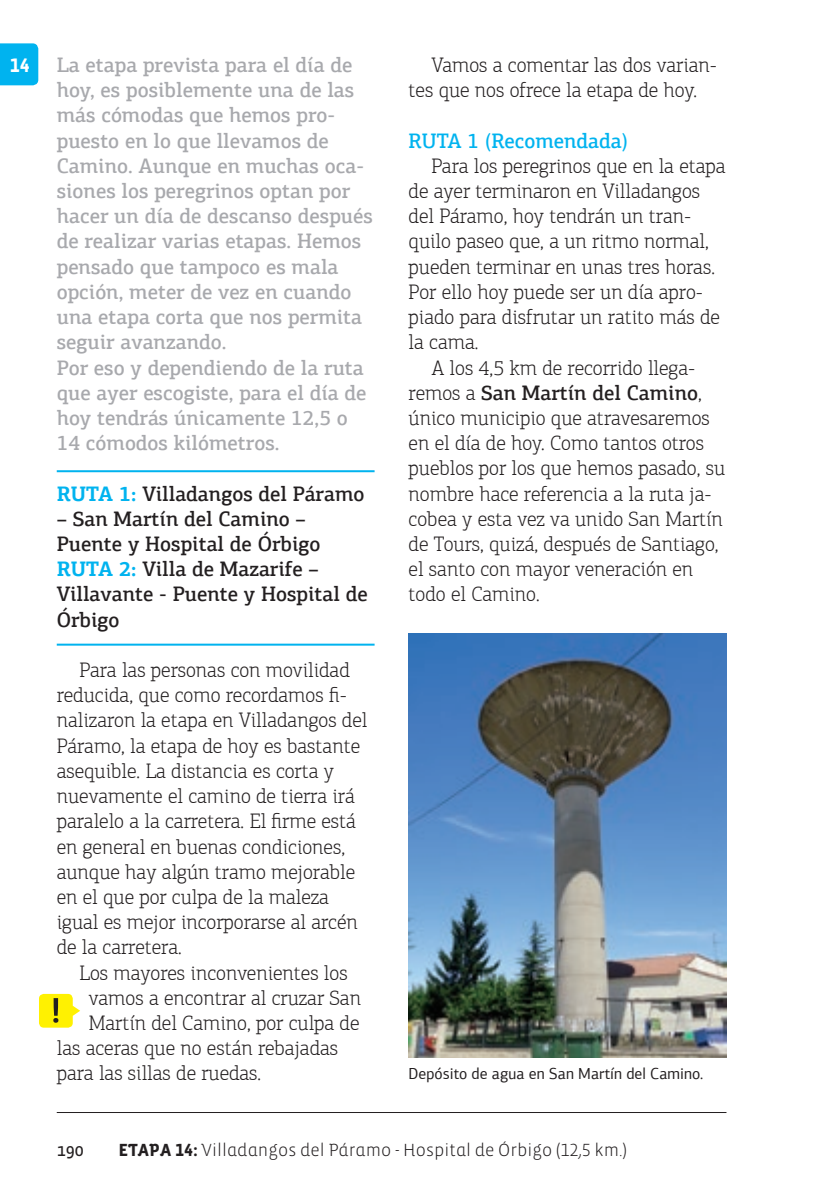
<style>
.page{position:relative;width:840px;height:1191px;background:#fff}
.page>*{position:absolute;margin:0;border:0;box-sizing:border-box;transform-origin:0 0}
.texto_corrido_jorge{font:300 21px/25.2px "PF Agora Slab Pro";color:#231f20}
.intro_etapa{font:500 21px/25.2px "PF Agora Slab Pro";color:#a8a9ad}
.intro_etapa_ruta{font:500 21px/25.2px "PF Agora Slab Pro";color:#231f20}
.texto_corrido_jorge-2{font:500 21px "PF Agora Slab Pro";color:#00b3ef}
.texto_corrido_jorge-3{font:700 20px "Vista Sans Alt";color:#fff}
.texto_corrido_jorge-4{font:300 18px "Vista Sans Alt";color:#231f20}
.t1{font:18px "Vista Sans Reg";color:#231f20}
.despieces_1_titulo{font:16px "PF Agora Sans Pro";color:#231f20}
.s1{font-weight:700;color:#00b3ef}
.s2{font-weight:500}
.s3{font-weight:700}
</style>
<div class="page">
<hr style="left:57px;top:1112px;width:669px;height:1px;background:#231f20">
<div style="left:0;top:43px;width:38px;height:42px;background:#00b3ef"></div>
<hr style="left:57px;top:470px;width:317px;height:2px;background:#00b3ef">
<hr style="left:57px;top:643px;width:317px;height:2px;background:#00b3ef">
<svg style="left:73px;top:1006px;width:7px;height:10px"></svg>
<div style="left:39px;top:994px;width:34px;height:33px;background:#fff101;border-radius:5px"></div>
<svg style="left:53px;top:998px;width:5px;height:24px"></svg>
<img style="left:408px;top:634px;width:318px;height:423px">
<p class="texto_corrido_jorge-3" style="left:10px;top:55px;width:21px">14</p>
<p class="intro_etapa" style="left:57px;top:52px;width:317px">La etapa prevista para el día de hoy, es posiblemente una de las más cómodas que hemos pro&shy;puesto en lo que llevamos de<br>Camino. Aunque en muchas oca&shy;siones los peregrinos optan por hacer un día de descanso después de realizar varias etapas. Hemos pensado que tampoco es mala opción, meter de vez en cuando una etapa corta que nos permita seguir avanzando.</p>
<p class="intro_etapa" style="left:57px;top:354px;width:311px">Por eso y dependiendo de la ruta que ayer escogiste, para el día de hoy tendrás únicamente 12,5 o<br>14 cómodos kilómetros.</p>
<p class="intro_etapa_ruta" style="left:57px;top:480px;width:309px"><span class="s1">RUTA 1:</span> Villadangos del Páramo</p>
<p class="intro_etapa_ruta" style="left:57px;top:506px;width:312px">– San Martín del Camino –<br>Puente y Hospital de Órbigo<br><span class="s1">RUTA 2:</span> Villa de Mazarife –<br>Villavante - Puente y Hospital de<br>Órbigo</p>
<p class="texto_corrido_jorge" style="left:57px;top:657px;width:312px;text-indent:23px">Para las personas con movilidad reducida, que como recordamos fi&shy;nalizaron la etapa en Villadangos del<br>Páramo, la etapa de hoy es bastante asequible. La distancia es corta y nuevamente el camino de tierra irá paralelo a la carretera. El firme está en general en buenas condiciones, aunque hay algún tramo mejorable en el que por culpa de la maleza igual es mejor incorporarse al arcén de la carretera.</p>
<p class="texto_corrido_jorge" style="left:79px;top:960px;width:269px">Los mayores inconvenientes los</p>
<p class="texto_corrido_jorge" style="left:89px;top:985px;width:274px">vamos a encontrar al cruzar San</p>
<p class="texto_corrido_jorge" style="left:89px;top:1010px;width:272px">Martín del Camino, por culpa de</p>
<p class="texto_corrido_jorge" style="left:57px;top:1035px;width:283px">las aceras que no están rebajadas</p>
<p class="texto_corrido_jorge" style="left:57px;top:1060px;width:206px">para las sillas de ruedas.</p>
<p class="texto_corrido_jorge" style="left:408px;top:52px;width:310px;text-indent:23px">Vamos a comentar las dos varian&shy;tes que nos ofrece la etapa de hoy.</p>
<p class="texto_corrido_jorge-2" style="left:408px;top:127px;width:221px">RUTA 1 (Recomendada)</p>
<p class="texto_corrido_jorge" style="left:408px;top:153px;width:318px;text-indent:23px">Para los peregrinos que en la etapa de ayer terminaron en Villadangos del Páramo, hoy tendrán un tran&shy;quilo paseo que, a un ritmo normal, pueden terminar en unas tres horas.<br>Por ello hoy puede ser un día apro&shy;piado para disfrutar un ratito más de la cama.</p>
<p class="texto_corrido_jorge" style="left:408px;top:355px;width:318px;text-indent:23px">A los 4,5 km de recorrido llega&shy;remos a <span class="s2">San Martín del Camino</span>, único municipio que atravesaremos en el día de hoy. Como tantos otros pueblos por los que hemos pasado, su nombre hace referencia a la ruta ja&shy;cobea y esta vez va unido San Martín de Tours, quizá, después de Santiago, el santo con mayor veneración en todo el Camino.</p>
<p class="despieces_1_titulo" style="left:408px;top:1064px;width:296px">Depósito de agua en San Martín del Camino.</p>
<p class="t1" style="left:57px;top:1140px;width:28px">190</p>
<p class="texto_corrido_jorge-4" style="left:118px;top:1140px;width:509px"><span class="s3">ETAPA 14:</span> Villadangos del Páramo - Hospital de Órbigo (12,5 km.)</p>
</div>
